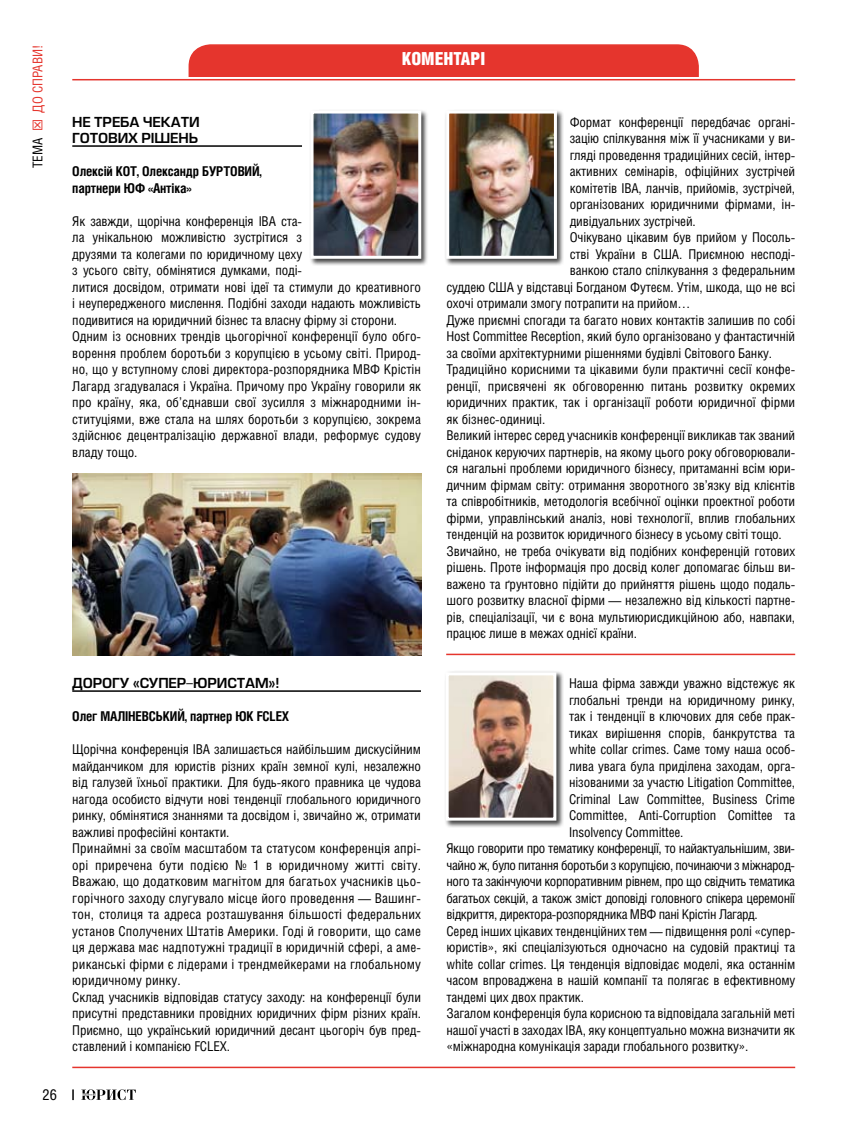
<style>
.page{position:relative;width:859px;height:1132px;background:#fff}
.page>*{position:absolute;margin:0;border:0;box-sizing:border-box;transform-origin:0 0}
.t1{font:900 18px "Helios Cond";color:#fff}
.t2{font:15px "Helios Cond";color:#000}
.t3{font:13.5px/16.5px "Helios Cond";letter-spacing:-.01em;color:#000}
.t4{font:13.5px "Helios Cond";letter-spacing:-.03em;color:#000}
.t5{font:700 13.5px/16.5px "Helios Cond";letter-spacing:-.01em;color:#000}
.t6{font:13.5px/16.5px "Europe Demi Normal";letter-spacing:-.01em;color:#000}
.t7{font:13.5px "Helios Cond";color:#e5352d}
</style>
<div class="page">
<svg style="left:72px;top:1089px;width:2px;height:10px"></svg>
<svg style="left:81px;top:1089px;width:55px;height:10px"></svg>
<div style="left:189px;top:45px;width:509px;height:60px;background:#e5352d;border-radius:21px"></div>
<div style="left:189px;top:44px;width:510px;height:62px;border:2px solid #e5352d;border-radius:21px"></div>
<div style="left:128px;top:77px;width:631px;height:42px;background:#fff"></div>
<hr style="left:72px;top:79px;width:723px;height:1px;background:#e5352d">
<hr style="left:72px;top:1066px;width:723px;height:1px;background:#e5352d">
<hr style="left:446px;top:653px;width:349px;height:2px;background:#e5352d">
<hr style="left:72px;top:145px;width:230px;height:2px;background:#000">
<hr style="left:72px;top:690px;width:349px;height:1px;background:#000">
<div style="left:444px;top:109px;width:120px;height:157px;background:#000;opacity:.75"></div>
<img style="left:450px;top:114px;width:103px;height:141px">
<div style="left:446px;top:110px;width:111px;height:149px;border:3px solid #fff"></div>
<div style="left:309px;top:109px;width:120px;height:157px;background:#000;opacity:.75"></div>
<img style="left:314px;top:114px;width:103px;height:141px">
<div style="left:310px;top:110px;width:111px;height:149px;border:3px solid #fff"></div>
<div style="left:444px;top:670px;width:120px;height:157px;background:#000;opacity:.75"></div>
<img style="left:450px;top:676px;width:102px;height:140px">
<div style="left:446px;top:672px;width:110px;height:148px;border:3px solid #fff"></div>
<img style="left:72px;top:473px;width:349px;height:182px">
<p class="t7" style="left:30px;top:113px;width:69px;rotate:-90deg">ДО СПРАВИ!</p>
<h1 class="t1" style="left:402px;top:49px;width:11px">КОМЕНТАРІ</h1>
<p class="t6" style="left:72px;top:114px;width:127px">Не треба чекати готових рішень</p>
<p class="t5" style="left:72px;top:163px;width:191px">Олексій КОТ, Олександр БУРТОВИЙ, партнери ЮФ «Антіка»</p>
<p class="t3" style="left:72px;top:212px;width:350px">Як завжди, щорічна конференція IBA ста-<br>ла унікальною можливістю зустрітися з<br>друзями та колегами по юридичному цеху<br>з усього світу, обмінятися думками, поді-<br>литися досвідом, отримати нові ідеї та стимули до креативного і неупередженого мислення. Подібні заходи надають можливість подивитися на юридичний бізнес та власну фірму зі сторони.<br>Одним із основних трендів цьогорічної конференції було обго&shy;ворення проблем боротьби з корупцією в усьому світі. Природ&shy;но, що у вступному слові директора-розпорядника МВФ Крістін Лагард згадувалася і Україна. Причому про Україну говорили як про країну, яка, об’єднавши свої зусилля з міжнародними ін&shy;ституціями, вже стала на шлях боротьби з корупцією, зокрема здійснює децентралізацію державної влади, реформує судову владу тощо.</p>
<p class="t3" style="left:570px;top:113px;width:227px">Формат конференції передбачає органі-</p>
<p class="t3" style="left:570px;top:130px;width:227px">зацію спілкування між її учасниками у ви-</p>
<p class="t3" style="left:570px;top:146px;width:227px">гляді проведення традиційних сесій, інтер-</p>
<p class="t3" style="left:570px;top:163px;width:227px">активних семінарів, офіційних зустрічей</p>
<p class="t3" style="left:570px;top:179px;width:227px">комітетів IBA, ланчів, прийомів, зустрічей,</p>
<p class="t3" style="left:570px;top:196px;width:227px">організованих юридичними фірмами, ін-</p>
<p class="t3" style="left:570px;top:212px;width:128px">дивідуальних зустрічей.</p>
<p class="t3" style="left:570px;top:229px;width:227px">Очікувано цікавим був прийом у Посоль-</p>
<p class="t3" style="left:570px;top:245px;width:227px">стві України в США. Приємною несподі-</p>
<p class="t3" style="left:570px;top:262px;width:227px">ванкою стало спілкування з федеральним</p>
<p class="t3" style="left:446px;top:278px;width:350px">суддею США у відставці Богданом Футеєм. Утім, шкода, що не всі</p>
<p class="t3" style="left:446px;top:295px;width:245px">охочі отримали змогу потрапити на прийом…</p>
<p class="t3" style="left:446px;top:311px;width:350px">Дуже приємні спогади та багато нових контактів залишив по собі</p>
<p class="t3" style="left:446px;top:328px;width:350px">Host Committee Reception, який було організовано у фантастичній</p>
<p class="t3" style="left:446px;top:344px;width:327px">за своїми архітектурними рішеннями будівлі Світового Банку.</p>
<p class="t3" style="left:446px;top:361px;width:350px">Традиційно корисними та цікавими були практичні сесії конфе-</p>
<p class="t3" style="left:446px;top:377px;width:350px">ренції, присвячені як обговоренню питань розвитку окремих</p>
<p class="t3" style="left:446px;top:394px;width:350px">юридичних практик, так і організації роботи юридичної фірми</p>
<p class="t3" style="left:446px;top:410px;width:100px">як бізнес-одиниці.</p>
<p class="t3" style="left:446px;top:427px;width:350px">Великий інтерес серед учасників конференції викликав так званий</p>
<p class="t3" style="left:446px;top:443px;width:350px">сніданок керуючих партнерів, на якому цього року обговорювали-</p>
<p class="t3" style="left:446px;top:460px;width:350px">ся нагальні проблеми юридичного бізнесу, притаманні всім юри-</p>
<p class="t3" style="left:446px;top:476px;width:350px">дичним фірмам світу: отримання зворотного зв’язку від клієнтів</p>
<p class="t3" style="left:446px;top:493px;width:350px">та співробітників, методологія всебічної оцінки проектної роботи</p>
<p class="t3" style="left:446px;top:509px;width:350px">фірми, управлінський аналіз, нові технології, вплив глобальних</p>
<p class="t3" style="left:446px;top:526px;width:337px">тенденцій на розвиток юридичного бізнесу в усьому світі тощо.</p>
<p class="t3" style="left:446px;top:542px;width:350px">Звичайно, не треба очікувати від подібних конференцій готових</p>
<p class="t3" style="left:446px;top:559px;width:350px">рішень. Проте інформація про досвід колег допомагає більш ви-</p>
<p class="t3" style="left:446px;top:575px;width:350px">важено та ґрунтовно підійти до прийняття рішень щодо подаль-</p>
<p class="t3" style="left:446px;top:592px;width:350px">шого розвитку власної фірми — незалежно від кількості партне-</p>
<p class="t3" style="left:446px;top:608px;width:350px">рів, спеціалізації, чи є вона мультиюрисдикційною або, навпаки,</p>
<p class="t3" style="left:446px;top:625px;width:192px">працює лише в межах однієї країни.</p>
<p class="t3" style="left:29px;top:168px;width:32px;rotate:-90deg">ТЕМА</p>
<p class="t2" style="left:43px;top:1085px;width:16px">26</p>
<p class="t6" style="left:72px;top:675px;width:133px">Дорогу «супер-юрис</p>
<p class="t6" style="left:237px;top:675px;width:45px">там»!</p>
<p class="t5" style="left:72px;top:707px;width:219px">Олег МАЛІНЕВСЬКИЙ, партнер ЮК FCLEX</p>
<p class="t3" style="left:72px;top:740px;width:350px">Щорічна конференція IBA залишається найбільшим дискусійним майданчиком для юристів різних країн земної кулі, незалежно від галузей їхньої практики. Для будь-якого правника це чудова нагода особисто відчути нові тенденції глобального юридичного ринку, обмінятися знаннями та досвідом і, звичайно ж, отримати важливі професійні контакти.<br>Принаймні за своїм масштабом та статусом конференція апрі&shy;орі приречена бути подією № 1 в юридичному житті світу.<br>Вважаю, що додатковим магнітом для багатьох учасників цьо&shy;горічного заходу слугувало місце його проведення — Вашинг&shy;тон, столиця та адреса розташування більшості федеральних установ Сполучених Штатів Америки. Годі й говорити, що саме ця держава має надпотужні традиції в юридичній сфері, а аме&shy;риканські фірми є лідерами і трендмейкерами на глобальному юридичному ринку.<br>Склад учасників відповідав статусу заходу: на конференції були присутні представники провідних юридичних фірм різних країн.<br>Приємно, що український юридичний десант цьогоріч був пред&shy;ставлений і компанією FCLEX.</p>
<p class="t3" style="left:569px;top:674px;width:228px">Наша фірма завжди уважно відстежує як</p>
<p class="t3" style="left:569px;top:691px;width:228px">глобальні тренди на юридичному ринку,</p>
<p class="t3" style="left:569px;top:707px;width:228px">так і тенденції в ключових для себе прак-</p>
<p class="t3" style="left:569px;top:724px;width:228px">тиках вирішення спорів, банкрутства та</p>
<p class="t3" style="left:569px;top:740px;width:226px">white collar crimes. Саме тому наша особ-</p>
<p class="t3" style="left:569px;top:757px;width:228px">лива увага була приділена заходам, орга-</p>
<p class="t3" style="left:569px;top:773px;width:228px">нізованими за участю Litigation Committee,</p>
<p class="t3" style="left:569px;top:790px;width:228px">Criminal Law Committee, Business Crime</p>
<p class="t3" style="left:569px;top:806px;width:228px">Committee, Anti-Corruption Comittee та</p>
<p class="t3" style="left:569px;top:823px;width:116px">Insolvency Committee.</p>
<p class="t4" style="left:446px;top:840px;width:350px">Якщо говорити про тематику конференції, то найактуальнішим, зви-</p>
<p class="t4" style="left:446px;top:856px;width:350px">чайно ж, було питання боротьби з корупцією, починаючи з міжнарод-</p>
<p class="t4" style="left:446px;top:873px;width:350px">ного та закінчуючи корпоративним рівнем, про що свідчить тематика</p>
<p class="t4" style="left:446px;top:889px;width:350px">багатьох секцій, а також зміст доповіді головного спікера церемонії</p>
<p class="t4" style="left:446px;top:906px;width:313px">відкриття, директора-розпорядника МВФ пані Крістін Лагард.</p>
<p class="t3" style="left:446px;top:922px;width:350px">Серед інших цікавих тенденційних тем — підвищення ролі «супер-</p>
<p class="t3" style="left:446px;top:938px;width:350px">юристів», які спеціалізуються одночасно на судовій практиці та</p>
<p class="t3" style="left:446px;top:955px;width:350px">white collar crimes. Ця тенденція відповідає моделі, яка останнім</p>
<p class="t3" style="left:446px;top:971px;width:350px">часом впроваджена в нашій компанії та полягає в ефективному</p>
<p class="t3" style="left:446px;top:988px;width:139px">тандемі цих двох практик.</p>
<p class="t3" style="left:446px;top:1004px;width:350px">Загалом конференція була корисною та відповідала загальній меті</p>
<p class="t3" style="left:446px;top:1021px;width:350px">нашої участі в заходах IBA, яку концептуально можна визначити як</p>
<p class="t3" style="left:446px;top:1037px;width:303px">«міжнародна комунікація заради глобального розвитку».</p>
</div>
